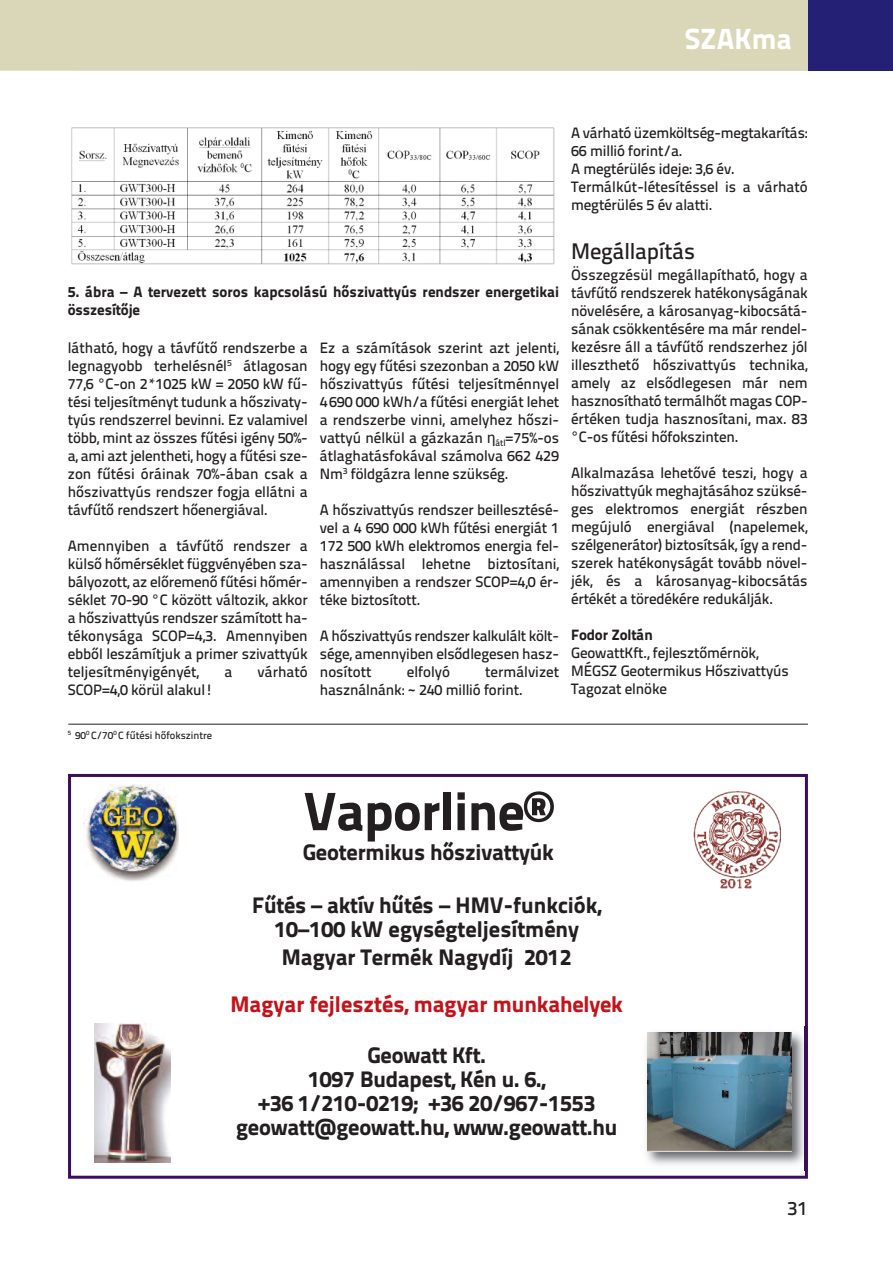
<style>
.page{position:relative;width:893px;height:1263px;background:#fff}
.page>*{position:absolute;margin:0;border:0;box-sizing:border-box;transform-origin:0 0}
.t1{font:54px "Titillium Text Heavvy";letter-spacing:-.01em;color:#231f20}
.t2{font:29.25px "Titillium Text Heavvy";color:#fff}
.t3{font:22.5px/24px "Titillium Text Heavvy";letter-spacing:-.01em;color:#231f20;text-align:center}
.t4{font:22.5px "Titillium Text Heavvy";color:#c4121a}
.t5{font:500 22.5px "Titillium Text";letter-spacing:-.01em;color:#231f20}
.t6{font:500 19.5px "Titillium Text";color:#231f20}
.t7{font:500 15px/18px "Titillium Text";letter-spacing:-.01em;color:#231f20;text-align:justify}
.t8{font:15px/18px "Titillium Text Heavvy";color:#231f20}
.t9{font:500 10.5px "Titillium Text";color:#231f20}
.s1{font-family:"Tahoma";font-weight:400}
</style>
<div class="page">
<div style="left:0;top:0;width:893px;height:71px;background:#d9d7b7"></div>
<div style="left:808px;top:0;width:85px;height:71px;background:#242076"></div>
<img style="left:71px;top:127px;width:483px;height:138px">
<hr style="left:68px;top:724px;width:740px;height:1px;background:#231f20">
<div style="left:68px;top:774px;width:740px;height:405px;border:3px solid #3c0c61"></div>
<img style="left:84px;top:784px;width:95px;height:98px">
<img style="left:646px;top:1026px;width:162px;height:144px">
<img style="left:647px;top:1033px;width:144px;height:118px">
<img style="left:693px;top:792px;width:87px;height:97px">
<img style="left:95px;top:1024px;width:75px;height:139px">
<h2 class="t2" style="left:685px;top:29px;width:109px">SZAKma</h2>
<p class="t8" style="left:68px;top:284px;width:493px">5. ábra – A tervezett soros kapcsolású hőszivattyús rendszer energetikai összesítője</p>
<p class="t7" style="left:68px;top:340px;width:241px">látható, hogy a távfűtő rendszerbe a legnagyobb terhelésnél<sup>5</sup> átlagosan 77,6 °C-on 2*1025 kW = 2050 kW fű&shy;tési teljesítményt tudunk a hőszivaty&shy;tyús rendszerrel bevinni. Ez valamivel több, mint az összes fűtési igény 50%- a, ami azt jelentheti, hogy a fűtési sze&shy;zon fűtési óráinak 70%-ában csak a hőszivattyús rendszer fogja ellátni a távfűtő rendszert hőenergiával.</p>
<p class="t7" style="left:68px;top:538px;width:241px">Amennyiben a távfűtő rendszer a külső hőmérséklet függvényében sza&shy;bályozott, az előremenő fűtési hőmér&shy;séklet 70-90 °C között változik, akkor a hőszivattyús rendszer számított ha&shy;tékonysága SCOP=4,3. Amennyiben ebből leszámítjuk a primer szivattyúk teljesítményigényét,</p>
<p class="t7" style="left:224px;top:664px;width:9px">a</p>
<p class="t7" style="left:258px;top:664px;width:52px">várható</p>
<p class="t7" style="left:68px;top:682px;width:147px">SCOP=4,0 körül alakul!</p>
<p class="t7" style="left:320px;top:340px;width:241px">Ez a számítások szerint azt jelenti, hogy egy fűtési szezonban a 2050 kW hőszivattyús fűtési teljesítménnyel 4690 000 kWh/a fűtési energiát lehet a rendszerbe vinni, amelyhez hőszi&shy;vattyú nélkül a gázkazán <span class="s1">η</span><sub>átl</sub>=75%-os átlaghatásfokával számolva 662 429<br>Nm<sup>3</sup> földgázra lenne szükség.</p>
<p class="t7" style="left:320px;top:502px;width:241px">A hőszivattyús rendszer beillesztésé&shy;vel a 4 690 000 kWh fűtési energiát 1<br>172 500 kWh elektromos energia fel&shy;használással lehetne biztosítani, amennyiben a rendszer SCOP=4,0 ér&shy;téke biztosított.</p>
<p class="t7" style="left:320px;top:628px;width:241px">A hőszivattyús rendszer kalkulált költ&shy;sége, amennyiben elsődlegesen hasz&shy;nosított</p>
<p class="t7" style="left:320px;top:664px;width:241px;text-indent:165px">termálvizet használnánk: ~ 240 millió forint.</p>
<p class="t7" style="left:407px;top:664px;width:45px">elfolyó</p>
<p class="t7" style="left:571px;top:125px;width:238px;text-align:left">A várható üzemköltség-megtakarítás:<br>66 millió forint/a.<br>A megtérülés ideje: 3,6 év.<br>Termálkút-létesítéssel is a várható megtérülés 5 év alatti.</p>
<h3 class="t5" style="left:571px;top:243px;width:125px">Megállapítás</h3>
<p class="t7" style="left:571px;top:268px;width:238px">Összegzésül megállapítható, hogy a távfűtő rendszerek hatékonyságának növelésére, a károsanyag-kibocsátá&shy;sának csökkentésére ma már rendel&shy;kezésre áll a távfűtő rendszerhez jól illeszthető hőszivattyús technika, amely az elsődlegesen már nem hasznosítható termálhőt magas COP&shy;értéken tudja hasznosítani, max. 83 °C-os fűtési hőfokszinten.</p>
<p class="t7" style="left:571px;top:466px;width:238px">Alkalmazása lehetővé teszi, hogy a hőszivattyúk meghajtásához szüksé&shy;ges elektromos energiát részben megújuló energiával (napelemek, szélgenerátor) biztosítsák, így a rend&shy;szerek hatékonyságát tovább növel&shy;jék, és a károsanyag-kibocsátás értékét a töredékére redukálják.</p>
<p class="t8" style="left:571px;top:628px;width:83px">Fodor Zoltán</p>
<p class="t7" style="left:571px;top:646px;width:219px;text-align:left">GeowattKft., fejlesztőmérnök,<br>MÉGSZ Geotermikus Hőszivattyús<br>Tagozat elnöke</p>
<p class="t9" style="left:68px;top:731px;width:146px"><sup>5</sup> 90<sup>0</sup> C/70<sup>0</sup> C fűtési hőfokszintre</p>
<h1 class="t1" style="left:304px;top:792px;width:251px">Vaporline®</h1>
<h3 class="t3" style="left:303px;top:843px;width:252px">Geotermikus hőszivattyúk</h3>
<h3 class="t3" style="left:252px;top:895px;width:351px">Fűtés – aktív hűtés – HMV-funkciók,<br>10–100 kW egységteljesítmény</h3>
<h3 class="t3" style="left:282px;top:948px;width:291px">Magyar Termék Nagydíj 2012</h3>
<h3 class="t4" style="left:231px;top:996px;width:394px">Magyar fejlesztés, magyar munkahelyek</h3>
<h3 class="t3" style="left:236px;top:1045px;width:383px">Geowatt Kft.<br>1097 Budapest, Kén u. 6.,<br>+36 1/210-0219; +36 20/967-1553 geowatt@geowatt.hu, www.geowatt.hu</h3>
<h3 class="t6" style="left:787px;top:1201px;width:22px">31</h3>
</div>
